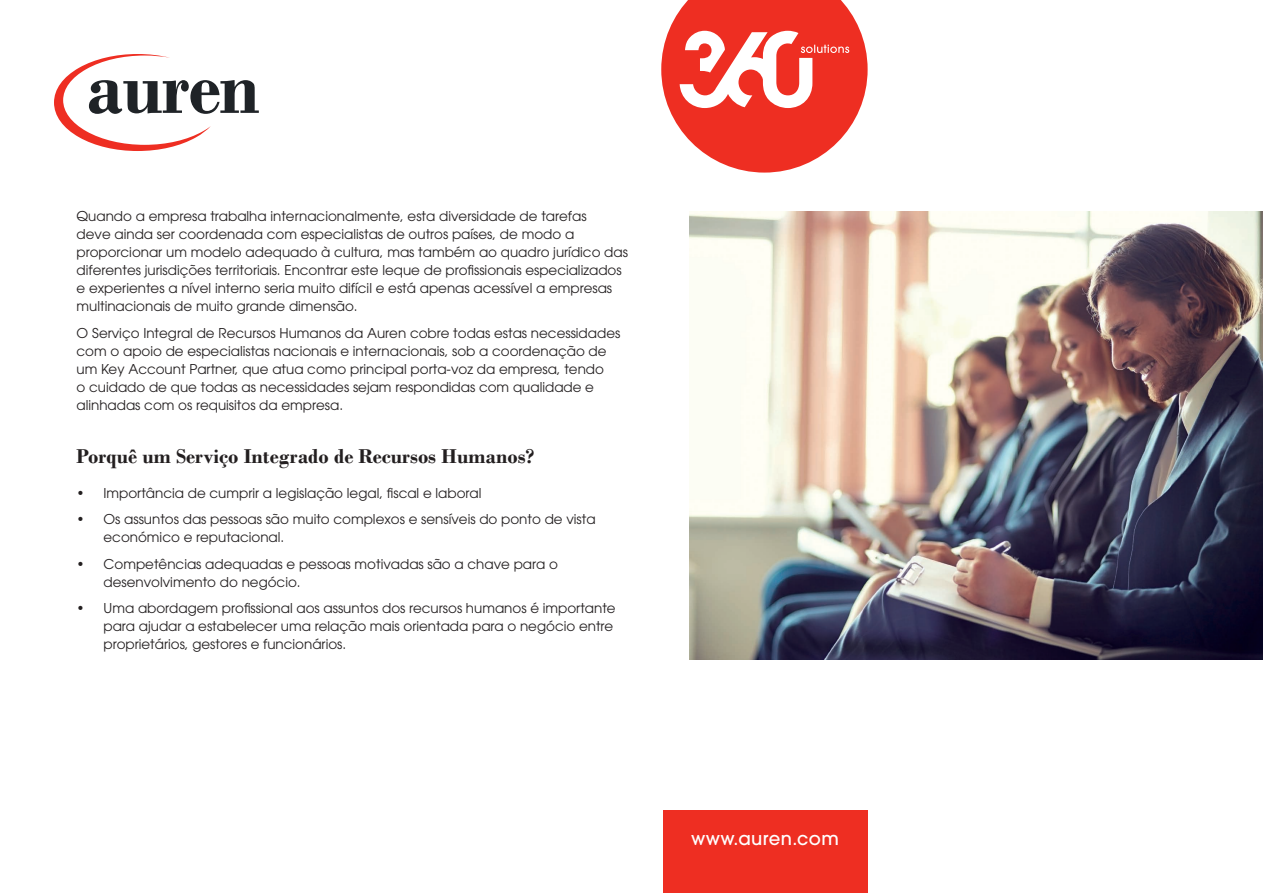
<style>
.page{position:relative;width:1263px;height:893px;background:#fff}
.page>*{position:absolute;margin:0;border:0;box-sizing:border-box;transform-origin:0 0}
.t1{font:700 21px "Bodoni";color:#231f20}
.t2{font:500 18px "ITC Avant Garde Pro";letter-spacing:.02em;color:#fff}
.t3{font:13.5px/18px "ITC Avant Garde Pro";color:#231f20}
</style>
<div class="page">
<svg style="left:54px;top:54px;width:205px;height:97px"></svg>
<div style="left:663px;top:810px;width:204px;height:83px;background:#ee2e22"></div>
<svg style="left:661px;top:0;width:207px;height:173px"></svg>
<img style="left:690px;top:211px;width:573px;height:449px">
<p class="t3" style="left:77px;top:207px;width:553px">Quando a empresa trabalha internacionalmente, esta diversidade de tarefas<br>deve ainda ser coordenada com especialistas de outros países, de modo a proporcionar um modelo adequado à cultura, mas também ao quadro jurídico das diferentes jurisdições territoriais. Encontrar este leque de profissionais especializados e experientes a nível interno seria muito difícil e está apenas acessível a empresas multinacionais de muito grande dimensão.</p>
<p class="t3" style="left:77px;top:324px;width:545px">O Serviço Integral de Recursos Humanos da Auren cobre todas estas necessidades com o apoio de especialistas nacionais e internacionais, sob a coordenação de um Key Account Partner, que atua como principal porta-voz da empresa, tendo<br>o cuidado de que todas as necessidades sejam respondidas com qualidade e alinhadas com os requisitos da empresa.</p>
<h1 class="t1" style="left:77px;top:443px;width:459px">Porquê um Serviço Integrado de Recursos Humanos?</h1>
<p class="t3" style="left:77px;top:484px;width:406px">• Importância de cumprir a legislação legal, fiscal e laboral</p>
<p class="t3" style="left:104px;top:510px;width:494px;text-indent:-27px">• Os assuntos das pessoas são muito complexos e sensíveis do ponto de vista económico e reputacional.</p>
<p class="t3" style="left:104px;top:555px;width:456px;text-indent:-27px">• Competências adequadas e pessoas motivadas são a chave para o desenvolvimento do negócio.</p>
<p class="t3" style="left:104px;top:599px;width:514px;text-indent:-27px">• Uma abordagem profissional aos assuntos dos recursos humanos é importante para ajudar a estabelecer uma relação mais orientada para o negócio entre proprietários, gestores e funcionários.</p>
<h2 class="t2" style="left:691px;top:827px;width:149px">www.auren.com</h2>
</div>
